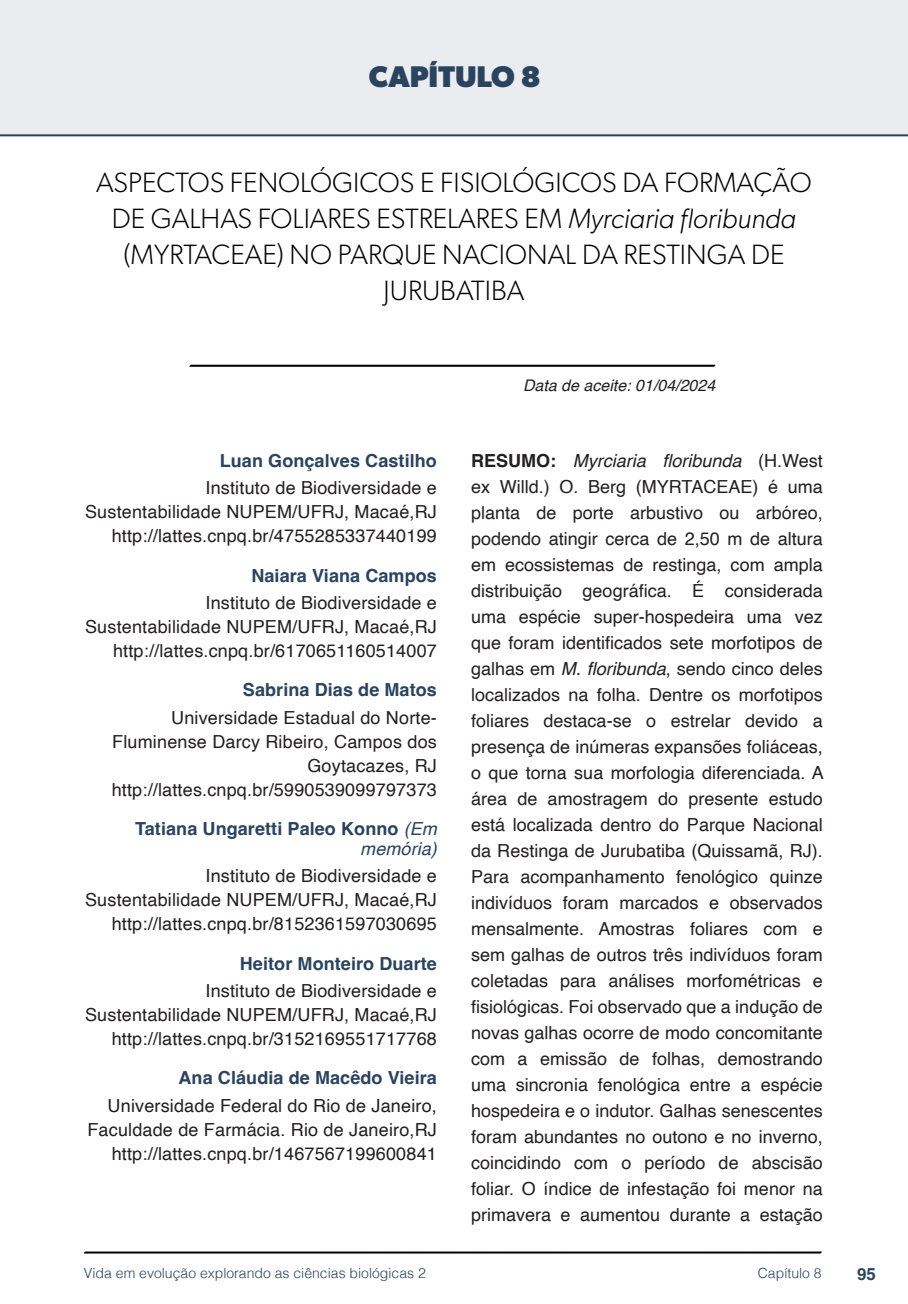
<style>
.page{position:relative;width:908px;height:1304px;background:#fff}
.page>*{position:absolute;margin:0;border:0;box-sizing:border-box;transform-origin:0 0}
.capítulos{font:700 30px "Gibson";color:#2a435e}
.nome_artigos{font:300 28px/36px "Gibson";color:#000;text-align:center}
.Resumos_e_PC_TXT{font:18px/26px "Helvetica";color:#231f20;text-align:justify}
.info_autores{font:18px/24px "Helvetica";letter-spacing:.01em;color:#231f20;text-align:right}
.nome_autores{font:700 18px/20px "Helvetica";letter-spacing:.005em;color:#2a435e;text-align:right}
.t1{font:700 16.8px "Helvetica";color:#2a435e}
.t2{font:italic 16px "Helvetica";color:#231f20}
.t3{font:300 14px "Helvetica";color:#2a435e}
.s1{font-style:italic}
.s2{font-weight:400;font-style:italic}
.s3{font-weight:700}
</style>
<div class="page">
<svg style="left:84px;top:1251px;width:737px;height:3px;background:#515151"></svg>
<div style="left:0;top:0;width:907px;height:136px;background:#eaecef"></div>
<svg style="left:189px;top:364px;width:526px;height:3px;background:#4f4f4f"></svg>
<div style="left:44px;top:72px;width:68px;height:61px;background:#eaecef"></div>
<p class="capítulos" style="left:369px;top:58px;width:173px">CAPÍTULO 8</p>
<p class="nome_artigos" style="left:96px;top:165px;width:716px">ASPECTOS FENOLÓGICOS E FISIOLÓGICOS DA FORMAÇÃO DE GALHAS FOLIARES ESTRELARES EM <span class="s1">Myrciaria floribunda </span>(MYRTACEAE) NO PARQUE NACIONAL DA RESTINGA DE JURUBATIBA</p>
<p class="nome_autores" style="left:220px;top:453px;width:219px">Luan Gonçalves Castilho</p>
<p class="info_autores" style="left:85px;top:477px;width:353px">Instituto de Biodiversidade e<br>Sustentabilidade NUPEM/UFRJ, Macaé,RJ</p>
<p class="info_autores" style="left:112px;top:525px;width:326px">http://lattes.cnpq.br/4755285337440199</p>
<p class="nome_autores" style="left:251px;top:567px;width:187px">Naiara Viana Campos</p>
<p class="info_autores" style="left:85px;top:591px;width:353px">Instituto de Biodiversidade e<br>Sustentabilidade NUPEM/UFRJ, Macaé,RJ</p>
<p class="info_autores" style="left:113px;top:639px;width:325px">http://lattes.cnpq.br/6170651160514007</p>
<p class="nome_autores" style="left:243px;top:682px;width:195px">Sabrina Dias de Matos</p>
<p class="info_autores" style="left:112px;top:706px;width:326px">Universidade Estadual do Norte-<br>Fluminense Darcy Ribeiro, Campos dos<br>Goytacazes, RJ</p>
<p class="info_autores" style="left:112px;top:778px;width:326px">http://lattes.cnpq.br/5990539099797373</p>
<p class="nome_autores" style="left:135px;top:821px;width:303px">Tatiana Ungaretti Paleo Konno <span class="s2">(Em memória)</span></p>
<p class="info_autores" style="left:85px;top:865px;width:353px">Instituto de Biodiversidade e<br>Sustentabilidade NUPEM/UFRJ, Macaé,RJ</p>
<p class="info_autores" style="left:112px;top:913px;width:326px">http://lattes.cnpq.br/8152361597030695</p>
<p class="nome_autores" style="left:240px;top:955px;width:198px">Heitor Monteiro Duarte</p>
<p class="info_autores" style="left:85px;top:979px;width:353px">Instituto de Biodiversidade e<br>Sustentabilidade NUPEM/UFRJ, Macaé,RJ</p>
<p class="info_autores" style="left:112px;top:1027px;width:326px">http://lattes.cnpq.br/3152169551717768</p>
<p class="nome_autores" style="left:178px;top:1070px;width:260px">Ana Cláudia de Macêdo Vieira</p>
<p class="info_autores" style="left:87px;top:1094px;width:351px">Universidade Federal do Rio de Janeiro,<br>Faculdade de Farmácia. Rio de Janeiro,RJ</p>
<p class="info_autores" style="left:112px;top:1142px;width:326px">http://lattes.cnpq.br/1467567199600841</p>
<p class="t2" style="left:523px;top:373px;width:194px">Data de aceite: 01/04/2024</p>
<p class="Resumos_e_PC_TXT" style="left:471px;top:448px;width:354px"><span class="s3">RESUMO:</span> <span class="s1">Myrciaria floribunda</span> (H.West ex Willd.) O. Berg (MYRTACEAE) é uma planta de porte arbustivo ou arbóreo, podendo atingir cerca de 2,50 m de altura em ecossistemas de restinga, com ampla distribuição geográfica. É considerada uma espécie super-hospedeira uma vez que foram identificados sete morfotipos de galhas em <span class="s1">M. floribunda</span>, sendo cinco deles localizados na folha. Dentre os morfotipos foliares destaca-se o estrelar devido a presença de inúmeras expansões foliáceas, o que torna sua morfologia diferenciada. A área de amostragem do presente estudo está localizada dentro do Parque Nacional da Restinga de Jurubatiba (Quissamã, RJ).<br>Para acompanhamento fenológico quinze indivíduos foram marcados e observados mensalmente. Amostras foliares com e sem galhas de outros três indivíduos foram coletadas para análises morfométricas e fisiológicas. Foi observado que a indução de novas galhas ocorre de modo concomitante com a emissão de folhas, demostrando uma sincronia fenológica entre a espécie hospedeira e o indutor. Galhas senescentes foram abundantes no outono e no inverno, coincidindo com o período de abscisão foliar. O índice de infestação foi menor na primavera e aumentou durante a estação</p>
<p class="t3" style="left:84px;top:1261px;width:343px">Vida em evolução explorando as ciências biológicas 2</p>
<p class="t3" style="left:757px;top:1261px;width:65px">Capítulo 8</p>
<p class="t1" style="left:856px;top:1264px;width:20px">95</p>
</div>
